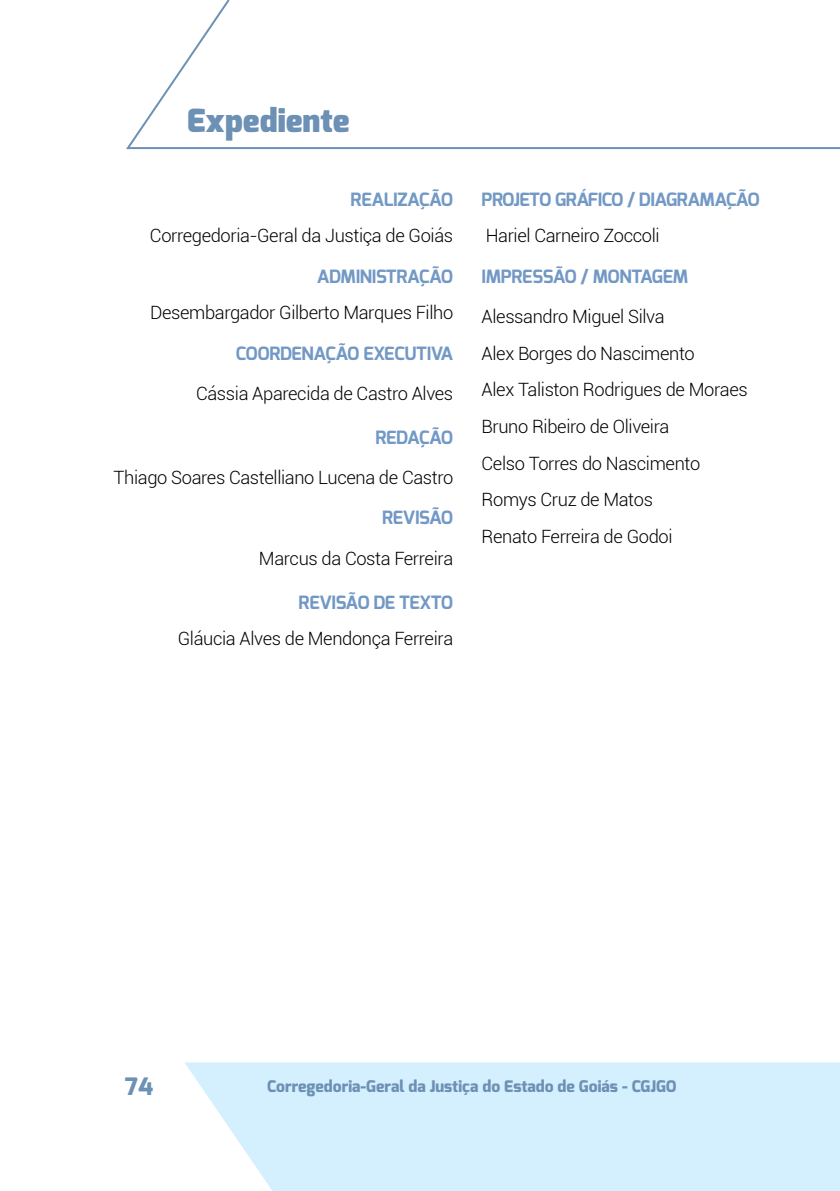
<style>
.page{position:relative;width:840px;height:1191px;background:#fff}
.page>*{position:absolute;margin:0;border:0;box-sizing:border-box;transform-origin:0 0}
.t1{font:900 32px "Exo";color:#6c91b5}
.t2{font:800 24px "Exo";color:#6c91b5}
.t3{font:300 18.4px/36.6px "Roboto";letter-spacing:-.02em;color:#000}
.t4{font:700 18.4px "Exo";letter-spacing:-.025em;color:#7298c5}
.t5{font:800 16px "Exo";color:#6c91b5}
</style>
<div class="page">
<svg style="left:185px;top:1062px;width:654px;height:129px;background:#d7f0fd"></svg>
<svg style="left:126px;top:0;width:713px;height:150px"></svg>
<h1 class="t1" style="left:187px;top:99px;width:164px">Expediente</h1>
<p class="t4" style="left:350px;top:187px;width:104px">REALIZAÇÃO</p>
<p class="t3" style="left:150px;top:217px;width:304px">Corregedoria-Geral da Justiça de Goiás</p>
<p class="t4" style="left:316px;top:264px;width:138px">ADMINISTRAÇÃO</p>
<p class="t3" style="left:150px;top:294px;width:304px">Desembargador Gilberto Marques Filho</p>
<p class="t4" style="left:236px;top:341px;width:219px">COORDENAÇÃO EXECUTIVA</p>
<p class="t3" style="left:196px;top:374px;width:258px">Cássia Aparecida de Castro Alves</p>
<p class="t4" style="left:375px;top:425px;width:79px">REDAÇÃO</p>
<p class="t3" style="left:114px;top:459px;width:341px">Thiago Soares Castelliano Lucena de Castro</p>
<p class="t4" style="left:382px;top:506px;width:73px">REVISÃO</p>
<p class="t3" style="left:259px;top:539px;width:196px">Marcus da Costa Ferreira</p>
<p class="t4" style="left:298px;top:590px;width:156px">REVISÃO DE TEXTO</p>
<p class="t3" style="left:177px;top:620px;width:277px">Gláucia Alves de Mendonça Ferreira</p>
<p class="t4" style="left:481px;top:187px;width:279px">PROJETO GRÁFICO / DIAGRAMAÇÃO</p>
<p class="t3" style="left:485px;top:217px;width:175px">Hariel Carneiro Zoccoli</p>
<p class="t4" style="left:481px;top:264px;width:208px">IMPRESSÃO / MONTAGEM</p>
<p class="t3" style="left:481px;top:297px;width:267px">Alessandro Miguel Silva<br>Alex Borges do Nascimento<br>Alex Taliston Rodrigues de Moraes<br>Bruno Ribeiro de Oliveira<br>Celso Torres do Nascimento<br>Romys Cruz de Matos<br>Renato Ferreira de Godoi</p>
<h2 class="t2" style="left:125px;top:1070px;width:30px">74</h2>
<p class="t5" style="left:267px;top:1075px;width:410px">Corregedoria-Geral da Justiça do Estado de Goiás - CGJGO</p>
</div>
